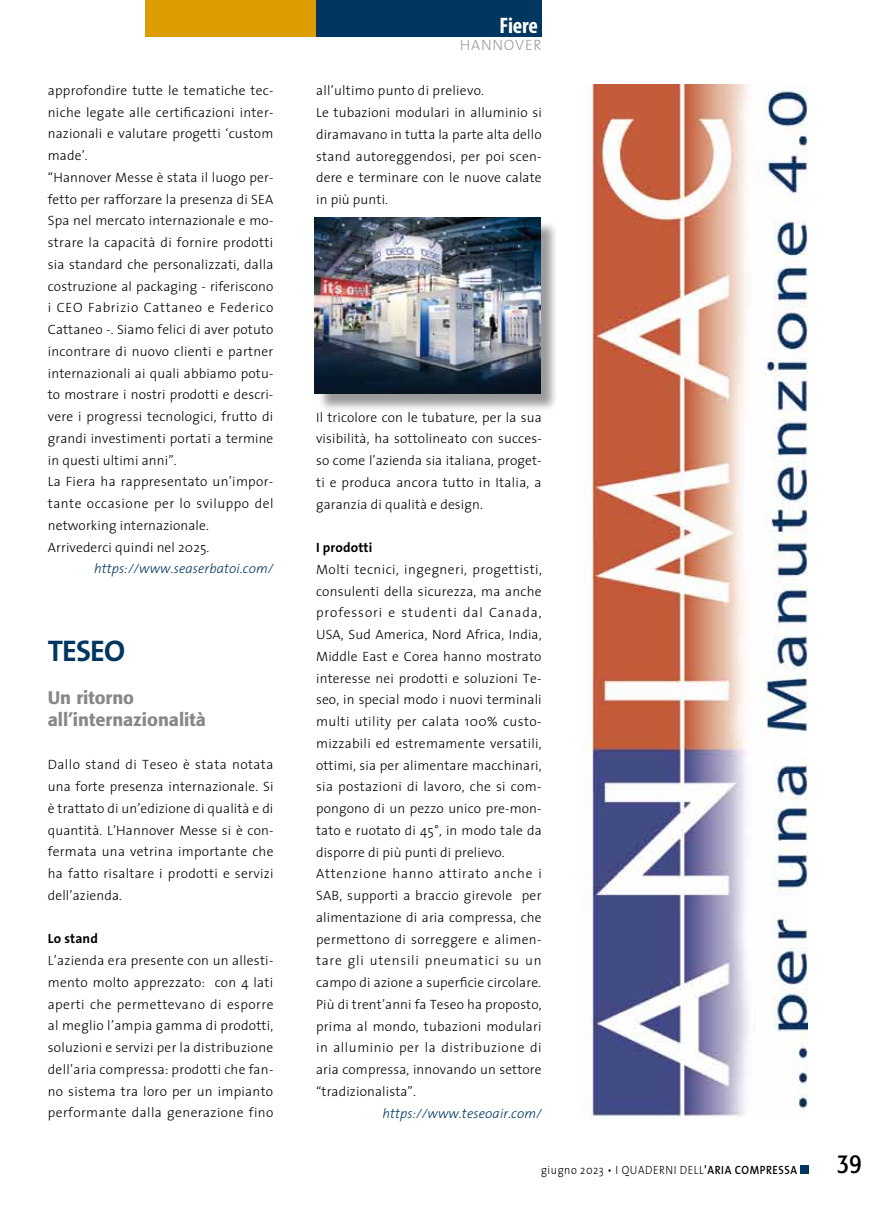
<style>
.page{position:relative;width:893px;height:1212px;background:#fff}
.page>*{position:absolute;margin:0;border:0;box-sizing:border-box;transform-origin:0 0}
.t1{font:700 30px "The Sans";letter-spacing:-.03em;color:#00365f}
.t2{font:condensed 27px "Formata";color:#000}
.t3{font:700 condensed 22.5px "Myriad Pro";letter-spacing:-.01em;color:#fff}
.t4{font:500 18px/21.8px "Formata";color:#87888a}
.t5{font:300 15px "The Sans";letter-spacing:.05em;color:#9c9e9f}
.t6{font:300 13.5px/21.8px "The Sans";letter-spacing:.015em;color:#000}
.t7{font:italic 300 13.5px "The Sans";letter-spacing:.01em;color:#00365f}
.t8{font:700 13.5px "The Sans";letter-spacing:.01em;color:#000}
.t9{font:300 12px "The Sans";letter-spacing:.05em;color:#000;scale:.9 1}
.s1{font-weight:600}
</style>
<div class="page">
<div style="left:801px;top:1165px;width:8px;height:9px;background:#00365f"></div>
<div style="left:316px;top:0;width:226px;height:36px;background:#00365f"></div>
<div style="left:146px;top:0;width:170px;height:36px;background:#dd9d00"></div>
<div style="left:317px;top:220px;width:242px;height:192px;background:#000;opacity:.4"></div>
<img style="left:315px;top:218px;width:225px;height:175px">
<img style="left:585px;top:85px;width:223px;height:1033px">
<p class="t6" style="left:48px;top:79px;width:227px">approfondire tutte le tematiche tec&shy;niche legate alle certificazioni inter&shy;nazionali e valutare progetti ‘custom made’.<br>“Hannover Messe è stata il luogo per&shy;fetto per rafforzare la presenza di SEA Spa nel mercato internazionale e mo&shy;strare la capacità di fornire prodotti sia standard che personalizzati, dalla costruzione al packaging - riferiscono i CEO Fabrizio Cattaneo e Federico Cattaneo -. Siamo felici di aver potuto incontrare di nuovo clienti e partner internazionali ai quali abbiamo potu&shy;to mostrare i nostri prodotti e descri&shy;vere i progressi tecnologici, frutto di grandi investimenti portati a termine in questi ultimi anni”.<br>La Fiera ha rappresentato un’impor&shy;tante occasione per lo sviluppo del networking internazionale.<br>Arrivederci quindi nel 2025.</p>
<p class="t7" style="left:94px;top:558px;width:181px">https://www.seaserbatoi.com/</p>
<h1 class="t1" style="left:48px;top:625px;width:79px">TESEO</h1>
<h3 class="t4" style="left:48px;top:687px;width:160px">Un ritorno all’internazionalità</h3>
<p class="t6" style="left:48px;top:753px;width:227px;text-align:justify">Dallo stand di Teseo è stata notata una forte presenza internazionale. Si è trattato di un’edizione di qualità e di quantità. L’Hannover Messe si è con&shy;fermata una vetrina importante che ha fatto risaltare i prodotti e servizi dell’azienda.</p>
<p class="t8" style="left:48px;top:927px;width:52px">Lo stand</p>
<p class="t6" style="left:48px;top:949px;width:227px;text-align:justify">L’azienda era presente con un allesti&shy;mento molto apprezzato: con 4 lati aperti che permettevano di esporre al meglio l’ampia gamma di prodotti, soluzioni e servizi per la distribuzione dell’aria compressa: prodotti che fan&shy;no sistema tra loro per un impianto performante dalla generazione fino</p>
<h3 class="t3" style="left:499px;top:11px;width:40px">Fiere</h3>
<p class="t5" style="left:460px;top:33px;width:83px">HANNOVER</p>
<p class="t6" style="left:316px;top:79px;width:227px">all’ultimo punto di prelievo.<br>Le tubazioni modulari in alluminio si diramavano in tutta la parte alta dello stand autoreggendosi, per poi scen&shy;dere e terminare con le nuove calate in più punti.</p>
<p class="t6" style="left:316px;top:406px;width:227px;text-align:justify">Il tricolore con le tubature, per la sua visibilità, ha sottolineato con succes&shy;so come l’azienda sia italiana, proget&shy;ti e produca ancora tutto in Italia, a garanzia di qualità e design.</p>
<p class="t8" style="left:316px;top:536px;width:58px">I prodotti</p>
<p class="t6" style="left:316px;top:558px;width:227px">Molti tecnici, ingegneri, progettisti, consulenti della sicurezza, ma anche professori e studenti dal Canada, USA, Sud America, Nord Africa, India, Middle East e Corea hanno mostrato interesse nei prodotti e soluzioni Te&shy;seo, in special modo i nuovi terminali multi utility per calata 100% custo&shy;mizzabili ed estremamente versatili, ottimi, sia per alimentare macchinari, sia postazioni di lavoro, che si com&shy;pongono di un pezzo unico pre-mon&shy;tato e ruotato di 45°, in modo tale da disporre di più punti di prelievo.<br>Attenzione hanno attirato anche i SAB, supporti a braccio girevole per alimentazione di aria compressa, che permettono di sorreggere e alimen&shy;tare gli utensili pneumatici su un campo di azione a superficie circolare.<br>Più di trent’anni fa Teseo ha proposto, prima al mondo, tubazioni modulari in alluminio per la distribuzione di aria compressa, innovando un settore “tradizionalista”.</p>
<p class="t7" style="left:382px;top:1102px;width:161px">https://www.teseoair.com/</p>
<p class="t9" style="left:541px;top:1160px;width:286px">giugno 2023 • I QUADERNI DELL<span class="s1">’ARIA COMPRESSA</span></p>
<h2 class="t2" style="left:837px;top:1148px;width:26px">39</h2>
</div>
